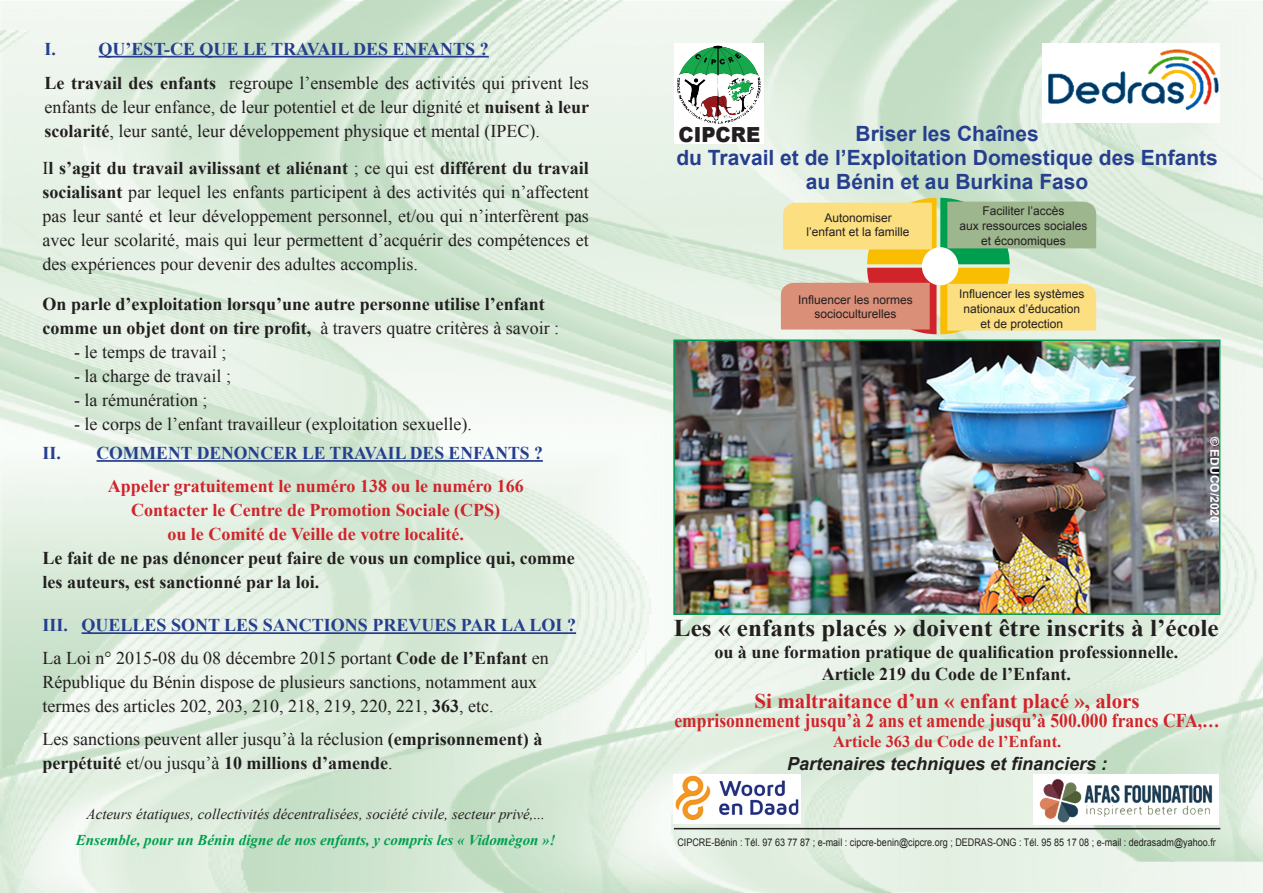
<style>
.page{position:relative;width:1263px;height:893px;background:#fff}
.page>*{position:absolute;margin:0;border:0;box-sizing:border-box;transform-origin:0 0}
.t1{font:700 24px "Times New Roman";color:#231f20;scale:1.05 1}
.t2{font:700 21px "Arial";color:#253f8e}
.t3{font:700 21px "Times New Roman";color:#d1232a}
.t4{font:900 20.85px "Arial";color:#231f20;scale:.95 1}
.t5{font:700 19.5px "Times New Roman";color:#d1232a;scale:.9 1}
.t6{font:18px/24px "Times New Roman";color:#231f20;text-align:justify}
.t7{font:700 18px/24px "Times New Roman";color:#231f20}
.t8{font:700 18px "Times New Roman";color:#d1232a}
.t9{font:700 18px "Times New Roman";color:#253f8e}
.t10{font:italic 700 18px "Arial";color:#231f20}
.t11{font:700 16.5px "Times New Roman";color:#d1232a}
.t12{font:italic 15px "Times New Roman";color:#231f20}
.t13{font:italic 700 15px "Times New Roman";color:#009f4f}
.t14{font:12px "Arial";color:#231f20}
.t15{font:700 12px "Arial";color:#fff}
.t16{font:10.5px "Arial";color:#231f20;scale:.86 1}
.s1{font-weight:700}
.s2{font-weight:400}
</style>
<div class="page">
<img style="left:0;top:0;width:1263px;height:893px">
<img style="left:676px;top:342px;width:541px;height:270px">
<div style="left:673px;top:339px;width:547px;height:276px;border:2px solid #009f4f"></div>
<div style="left:674px;top:43px;width:90px;height:101px;background:#fff"></div>
<img style="left:679px;top:45px;width:80px;height:75px">
<img style="left:1042px;top:43px;width:177px;height:79px">
<img style="left:1033px;top:774px;width:186px;height:50px">
<img style="left:674px;top:774px;width:127px;height:50px">
<hr style="left:674px;top:828px;width:546px;height:1px;background:#231f20">
<svg style="left:781px;top:198px;width:315px;height:136px;background:#d7c58c"></svg>
<hr style="left:99px;top:56px;width:390px;height:2px;background:#253f8e">
<hr style="left:97px;top:460px;width:446px;height:2px;background:#253f8e">
<hr style="left:82px;top:632px;width:494px;height:2px;background:#253f8e">
<p class="t9" style="left:45px;top:36px;width:446px">I. QU’EST-CE QUE LE TRAVAIL DES ENFANTS ?</p>
<p class="t6" style="left:45px;top:71px;width:546px"><span class="s1">Le travail des enfants</span> regroupe l’ensemble des activités qui privent les enfants de leur enfance, de leur potentiel et de leur dignité et <span class="s1">nuisent à leur scolarité</span>, leur santé, leur développement physique et mental (IPEC).</p>
<p class="t6" style="left:43px;top:156px;width:548px">I<span class="s1">l s’agit du travail avilissant et aliénant</span> ; ce qui est <span class="s1">différent du travail socialisant</span> par lequel les enfants participent à des activités qui n’affectent pas leur santé et leur développement personnel, et/ou qui n’interfèrent pas avec leur scolarité, mais qui leur permettent d’acquérir des compétences et des expériences pour devenir des adultes accomplis.</p>
<p class="t7" style="left:43px;top:291px;width:518px">On parle d’exploitation lorsqu’une autre personne utilise l’enfant comme un objet dont on tire profit, <span class="s2">à travers quatre critères à savoir :</span></p>
<p class="t6" style="left:74px;top:339px;width:154px">- le temps de travail ;</p>
<p class="t6" style="left:74px;top:363px;width:159px">- la charge de travail ;</p>
<p class="t6" style="left:74px;top:387px;width:135px">- la rémunération ;</p>
<p class="t6" style="left:74px;top:411px;width:399px">- le corps de l’enfant travailleur (exploitation sexuelle).</p>
<p class="t9" style="left:43px;top:440px;width:502px">II. COMMENT DENONCER LE TRAVAIL DES ENFANTS ?</p>
<p class="t8" style="left:108px;top:473px;width:417px">Appeler gratuitement le numéro 138 ou le numéro 166</p>
<p class="t8" style="left:131px;top:497px;width:370px">Contacter le Centre de Promotion Sociale (CPS)</p>
<p class="t8" style="left:167px;top:521px;width:298px">ou le Comité de Veille de votre localité.</p>
<p class="t7" style="left:43px;top:545px;width:534px">Le fait de ne pas dénoncer peut faire de vous un complice qui, comme les auteurs, est sanctionné par la loi.</p>
<p class="t9" style="left:43px;top:613px;width:535px">III. QUELLES SONT LES SANCTIONS PREVUES PAR LA LOI ?</p>
<p class="t6" style="left:43px;top:646px;width:508px;text-align:left">La Loi n° 2015-08 du 08 décembre 2015 portant <span class="s1">Code de l’Enfant</span> en<br>République du Bénin dispose de plusieurs sanctions, notamment aux termes des articles 202, 203, 210, 218, 219, 220, 221, <span class="s1">363</span>, etc.</p>
<p class="t6" style="left:43px;top:727px;width:501px">Les sanctions peuvent aller jusqu’à la réclusion <span class="s1">(emprisonnement) à perpétuité</span> et/ou jusqu’à <span class="s1">10 millions d’amende</span>.</p>
<p class="t12" style="left:87px;top:804px;width:460px">Acteurs étatiques, collectivités décentralisées, société civile, secteur privé,...</p>
<p class="t13" style="left:76px;top:829px;width:481px">Ensemble, pour un Bénin digne de nos enfants, y compris les « Vidomègon »!</p>
<p class="t2" style="left:855px;top:120px;width:185px">Briser les Chaînes</p>
<p class="t2" style="left:676px;top:144px;width:543px">du Travail et de l’Exploitation Domestique des Enfants</p>
<p class="t2" style="left:806px;top:168px;width:284px">au Bénin et au Burkina Faso</p>
<p class="t4" style="left:678px;top:119px;width:88px">CIPCRE</p>
<p class="t14" style="left:824px;top:209px;width:69px">Autonomiser</p>
<p class="t14" style="left:807px;top:224px;width:104px">l’enfant et la famille</p>
<p class="t14" style="left:798px;top:292px;width:116px">Influencer les normes</p>
<p class="t14" style="left:815px;top:306px;width:84px">socioculturelles</p>
<p class="t14" style="left:982px;top:203px;width:84px">Faciliter l’accès</p>
<p class="t14" style="left:959px;top:218px;width:130px">aux ressources sociales</p>
<p class="t14" style="left:981px;top:233px;width:86px">et économiques</p>
<p class="t14" style="left:959px;top:286px;width:127px">Influencer les systèmes</p>
<p class="t14" style="left:963px;top:301px;width:118px">nationaux d’éducation</p>
<p class="t14" style="left:980px;top:316px;width:84px">et de protection</p>
<p class="t15" style="left:1223px;top:437px;width:87px;rotate:90deg">© EDUCO/2020</p>
<p class="t1" style="left:674px;top:612px;width:520px">Les « enfants placés » doivent être inscrits à l’école</p>
<p class="t7" style="left:714px;top:639px;width:465px">ou à une formation pratique de qualification professionnelle.</p>
<p class="t7" style="left:822px;top:661px;width:250px">Article 219 du Code de l’Enfant.</p>
<p class="t3" style="left:755px;top:686px;width:386px">Si maltraitance d’un « enfant placé », alors</p>
<p class="t5" style="left:674px;top:707px;width:607px">emprisonnement jusqu’à 2 ans et amende jusqu’à 500.000 francs CFA,…</p>
<p class="t11" style="left:833px;top:730px;width:230px">Article 363 du Code de l’Enfant.</p>
<p class="t10" style="left:787px;top:752px;width:322px">Partenaires techniques et financiers :</p>
<p class="t16" style="left:677px;top:836px;width:628px">CIPCRE-Bénin : Tél. 97 63 77 87 ; e-mail : cipcre-benin@cipcre.org ; DEDRAS-ONG : Tél. 95 85 17 08 ; e-mail : dedrasadm@yahoo.fr</p>
</div>
